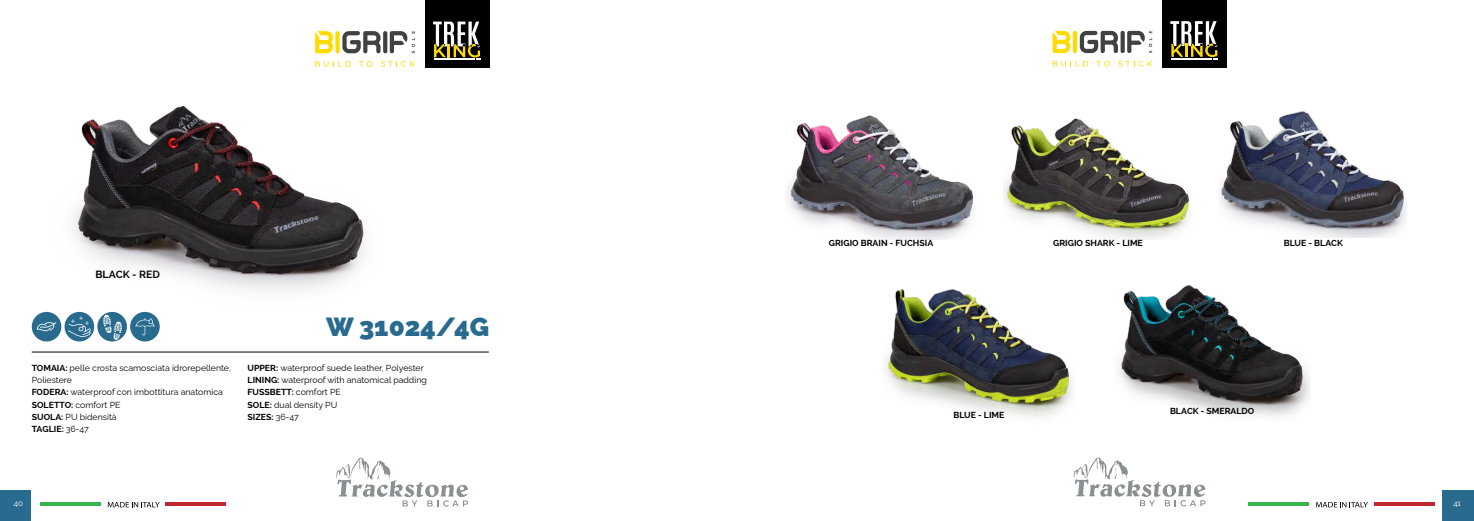
<style>
.page{position:relative;width:1474px;height:521px;background:#fff}
.page>*{position:absolute;margin:0;border:0;box-sizing:border-box;transform-origin:0 0}
.t1{font:900 26.25px "Raleway";color:#296b8f}
.t2{font:700 10.5px "Raleway";color:#000}
.t3{font:8.75px/12.2px "Raleway";color:#000}
.t4{font:700 8.75px "Raleway";color:#000}
.t5{font:7.88px "Raleway";color:#fff}
.s1{font-weight:700}
</style>
<div class="page">
<div style="left:0;top:491px;width:31px;height:30px;background:#296b8f"></div>
<svg style="left:108px;top:502px;width:52px;height:5px"></svg>
<hr style="left:40px;top:503px;width:61px;height:3px;background:#38b54a">
<hr style="left:165px;top:503px;width:61px;height:3px;background:#c2262e">
<div style="left:1442px;top:491px;width:31px;height:30px;background:#296b8f"></div>
<svg style="left:1316px;top:502px;width:51px;height:5px"></svg>
<hr style="left:1248px;top:503px;width:61px;height:3px;background:#38b54a">
<hr style="left:1373px;top:503px;width:61px;height:3px;background:#c2262e">
<svg style="left:336px;top:457px;width:132px;height:49px"></svg>
<svg style="left:1052px;top:61px;width:36px;height:5px"></svg>
<svg style="left:1096px;top:61px;width:13px;height:5px"></svg>
<svg style="left:1118px;top:61px;width:34px;height:5px"></svg>
<svg style="left:1052px;top:31px;width:100px;height:22px"></svg>
<svg style="left:1073px;top:457px;width:132px;height:49px"></svg>
<div style="left:1162px;top:0;width:64px;height:68px;background:#000"></div>
<svg style="left:1170px;top:21px;width:47px;height:39px"></svg>
<img style="left:1003px;top:118px;width:186px;height:121px">
<img style="left:787px;top:115px;width:187px;height:124px">
<img style="left:1219px;top:111px;width:187px;height:126px">
<img style="left:1119px;top:285px;width:191px;height:131px">
<img style="left:885px;top:289px;width:188px;height:128px">
<img style="left:31px;top:0;width:459px;height:353px">
<p class="t2" style="left:95px;top:268px;width:66px">BLACK - RED</p>
<p class="t3" style="left:32px;top:361px;width:201px"><span class="s1">TOMAIA:</span> pelle crosta scamosciata idrorepellente,<br>Poliestere<br><span class="s1">FODERA:</span> waterproof con imbottitura anatomica<br><span class="s1">SOLETTO:</span> comfort PE<br><span class="s1">SUOLA:</span> PU bidensità<br><span class="s1">TAGLIE:</span> 36-47</p>
<h1 class="t1" style="left:326px;top:305px;width:164px">W 31024/4G</h1>
<p class="t3" style="left:247px;top:361px;width:181px"><span class="s1">UPPER:</span> waterproof suede leather, Polyester<br><span class="s1">LINING:</span> waterproof with anatomical padding<br><span class="s1">FUSSBETT:</span> comfort PE<br><span class="s1">SOLE:</span> dual density PU<br><span class="s1">SIZES:</span> 36-47</p>
<p class="t5" style="left:14px;top:497px;width:11px">40</p>
<p class="t4" style="left:828px;top:238px;width:106px">GRIGIO BRAIN - FUCHSIA</p>
<p class="t4" style="left:1053px;top:238px;width:91px">GRIGIO SHARK - LIME</p>
<p class="t4" style="left:1283px;top:238px;width:61px">BLUE - BLACK</p>
<p class="t4" style="left:953px;top:410px;width:53px">BLUE - LIME</p>
<p class="t4" style="left:1169px;top:406px;width:86px">BLACK - SMERALDO</p>
<p class="t5" style="left:1453px;top:497px;width:9px">41</p>
</div>
